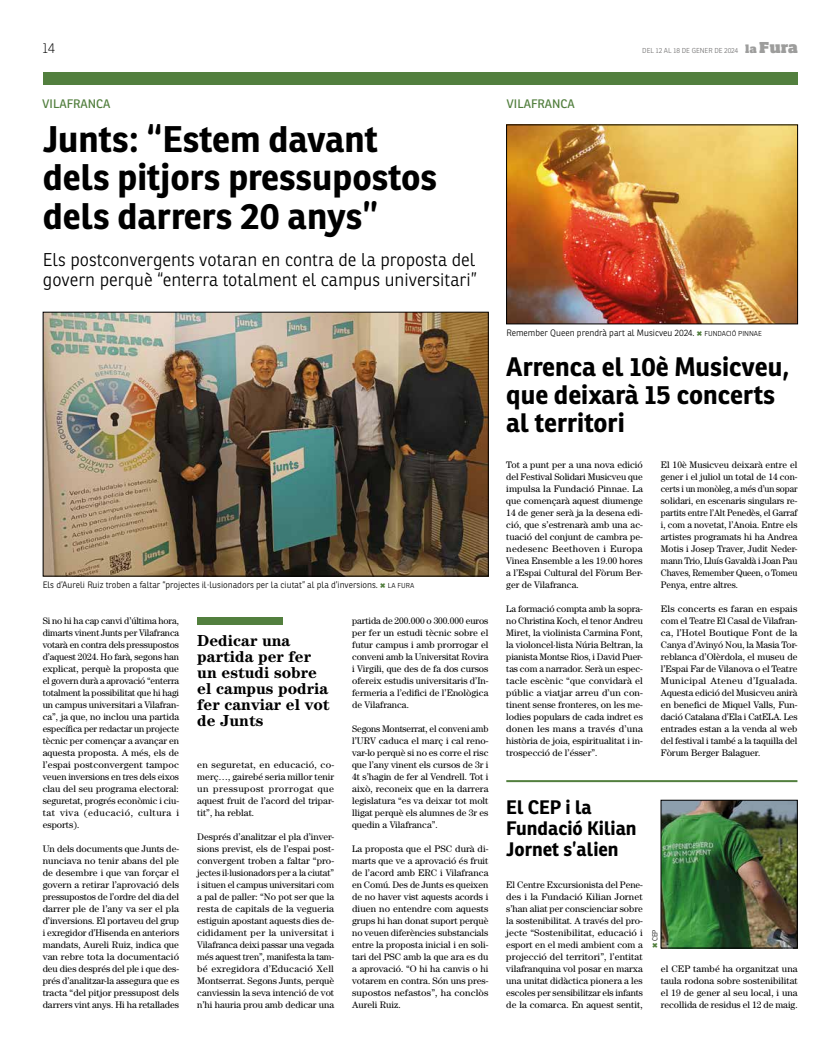
<style>
.page{position:relative;width:823px;height:1049px;background:#fff}
.page>*{position:absolute;margin:0;border:0;box-sizing:border-box;transform-origin:0 0}
.t1{font:700 36px/38.5px "Ronnia";color:#000}
.t2{font:700 26px/28px "Ronnia";color:#000}
.t3{font:700 19px/21px "Ronnia";color:#000}
.t4{font:300 18px/20px "Ronnia";color:#000}
.t5{font:700 16px/16px "Century Std";color:#000}
.t6{font:100 14px "Ronnia";color:#000}
.t7{font:12px "Ronnia";color:#527f3e}
.t8{font:9.5px/12px "Century Std";color:#000;text-align:justify}
.t9{font:9.5px/12px "Century Std";color:#000;text-align:justify;scale:1.04 1}
.t10{font:300 9px "Ronnia";color:#000}
.t11{font:300 7px "Ronnia";color:#706f6f}
.t12{font:300 7px "Ronnia";color:#000}
.s1{font-family:"Soho Std";font-weight:800;font-size:10.9px;color:#9d9d9c}
.s2{font-family:"Soho Std";font-weight:800;font-size:14.8px;color:#9d9d9c}
.s3{font-size:7px}
</style>
<div class="page">
<div style="left:43px;top:72px;width:754px;height:12px;background:#527f3e"></div>
<img style="left:45px;top:314px;width:441px;height:260px">
<img style="left:508px;top:127px;width:287px;height:195px">
<div style="left:506px;top:125px;width:291px;height:199px;border:1px solid #000"></div>
<div style="left:197px;top:617px;width:85px;height:7px;background:#527f3e"></div>
<img style="left:662px;top:802px;width:133px;height:144px">
<div style="left:660px;top:800px;width:137px;height:148px;border:1px solid #000"></div>
<hr style="left:506px;top:780px;width:291px;height:2px;background:#527f3e">
<h3 class="t6" style="left:43px;top:40px;width:14px">14</h3>
<p class="t11" style="left:642px;top:46px;width:157px">DEL 12 AL 18 DE GENER DE 2024 <span class="s1">la</span> <span class="s2">Fura</span></p>
<p class="t7" style="left:42px;top:96px;width:70px">VILAFRANCA</p>
<p class="t7" style="left:506px;top:96px;width:70px">VILAFRANCA</p>
<h1 class="t1" style="left:43px;top:120px;width:395px">Junts: “Estem davant dels pitjors pressupostos dels darrers 20 anys”</h1>
<h3 class="t4" style="left:43px;top:249px;width:435px">Els postconvergents votaran en contra de la proposta del govern perquè “enterra totalment el campus universitari”</h3>
<p class="t10" style="left:43px;top:579px;width:373px">Els d’Aureli Ruiz troben a faltar “projectes il·lusionadors per la ciutat” al pla d’inversions. <span class="s3">LA FURA</span></p>
<p class="t8" style="left:43px;top:615px;width:138px">Si no hi ha cap canvi d’última hora, dimarts vinent Junts per Vilafranca votarà en contra dels pressupostos d’aquest 2024. Ho farà, segons han explicat, perquè la proposta que el govern durà a aprovació “enterra totalment la possibilitat que hi hagi un campus universitari a Vilafran&shy;ca”, ja que, no inclou una partida específica per redactar un projecte tècnic per començar a avançar en aquesta proposta. A més, els de l’espai postconvergent tampoc veuen inversions en tres dels eixos clau del seu programa electoral: seguretat, progrés econòmic i ciu&shy;tat viva (educació, cultura i esports).</p>
<p class="t8" style="left:43px;top:843px;width:138px">Un dels documents que Junts de&shy;nunciava no tenir abans del ple de desembre i que van forçar el govern a retirar l’aprovació dels pressupostos de l’ordre del dia del darrer ple de l’any va ser el pla d’inversions. El portaveu del grup i exregidor d’Hisenda en anteriors mandats, Aureli Ruiz, indica que van rebre tota la documentació deu dies després del ple i que des&shy;prés d’analitzar-la assegura que es tracta “del pitjor pressupost dels darrers vint anys. Hi ha retallades</p>
<h3 class="t5" style="left:197px;top:632px;width:134px">Dedicar una partida per fer un estudi sobre el campus podria fer canviar el vot de Junts</h3>
<p class="t9" style="left:197px;top:759px;width:133px">en seguretat, en educació, co&shy;merç…, gairebé seria millor tenir un pressupost prorrogat que aquest fruit de l’acord del tripar&shy;tit”, ha reblat.</p>
<p class="t8" style="left:197px;top:831px;width:138px">Després d’analitzar el pla d’inver&shy;sions previst, els de l’espai post&shy;convergent troben a faltar “pro&shy;jectes il·lusionadors per a la ciutat” i situen el campus universitari com a pal de paller: “No pot ser que la resta de capitals de la vegueria estiguin apostant aquests dies de&shy;cididament per la universitat i Vilafranca deixi passar una vegada més aquest tren”, manifesta la tam&shy;bé exregidora d’Educació Xell Montserrat. Segons Junts, perquè canviessin la seva intenció de vot n’hi hauria prou amb dedicar una</p>
<p class="t8" style="left:352px;top:615px;width:138px">partida de 200.000 o 300.000 euros per fer un estudi tècnic sobre el futur campus i amb prorrogar el conveni amb la Universitat Rovira i Virgili, que des de fa dos cursos ofereix estudis universitaris d’In&shy;fermeria a l’edifici de l’Enològica de Vilafranca.</p>
<p class="t8" style="left:352px;top:723px;width:138px">Segons Montserrat, el conveni amb l’URV caduca el març i cal reno&shy;var-lo perquè si no es corre el risc que l’any vinent els cursos de 3r i 4t s’hagin de fer al Vendrell. Tot i això, reconeix que en la darrera legislatura “es va deixar tot molt lligat perquè els alumnes de 3r es quedin a Vilafranca”.</p>
<p class="t8" style="left:352px;top:843px;width:138px">La proposta que el PSC durà di&shy;marts que ve a aprovació és fruit de l’acord amb ERC i Vilafranca en Comú. Des de Junts es queixen de no haver vist aquests acords i diuen no entendre com aquests grups hi han donat suport perquè no veuen diferències substancials entre la proposta inicial i en soli&shy;tari del PSC amb la que ara es du a aprovació. “O hi ha canvis o hi votarem en contra. Són uns pres&shy;supostos nefastos”, ha conclòs Aureli Ruiz.</p>
<p class="t10" style="left:506px;top:327px;width:257px">Remember Queen prendrà part al Musicveu 2024. <span class="s3">FUNDACIÓ PINNAE</span></p>
<h2 class="t2" style="left:506px;top:352px;width:284px">Arrenca el 10è Musicveu, que deixarà 15 concerts al territori</h2>
<p class="t8" style="left:506px;top:459px;width:138px">Tot a punt per a una nova edició del Festival Solidari Musicveu que impulsa la Fundació Pinnae. La que començarà aquest diumenge 14 de gener serà ja la desena edi&shy;ció, que s’estrenarà amb una ac&shy;tuació del conjunt de cambra pe&shy;nedesenc Beethoven i Europa Vinea Ensemble a les 19.00 hores a l’Espai Cultural del Fòrum Ber&shy;ger de Vilafranca.</p>
<p class="t8" style="left:506px;top:603px;width:138px">La formació compta amb la sopra&shy;no Christina Koch, el tenor Andreu Miret, la violinista Carmina Font, la violoncel·lista Núria Beltran, la pianista Montse Rios, i David Puer&shy;tas com a narrador. Serà un espec&shy;tacle escènic “que convidarà el públic a viatjar arreu d’un con&shy;tinent sense fronteres, on les me&shy;lodies populars de cada indret es donen les mans a través d’una història de joia, espiritualitat i in&shy;trospecció de l’ésser”.</p>
<p class="t8" style="left:660px;top:459px;width:138px">El 10è Musicveu deixarà entre el gener i el juliol un total de 14 con&shy;certs i un monòleg, a més d’un sopar solidari, en escenaris singulars re&shy;partits entre l’Alt Penedès, el Garraf i, com a novetat, l’Anoia. Entre els artistes programats hi ha Andrea Motis i Josep Traver, Judit Neder&shy;mann Trio, Lluís Gavaldà i Joan Pau Chaves, Remember Queen, o Tomeu Penya, entre altres.</p>
<p class="t8" style="left:660px;top:603px;width:138px">Els concerts es faran en espais com el Teatre El Casal de Vilafran&shy;ca, l’Hotel Boutique Font de la Canya d’Avinyó Nou, la Masia Tor&shy;reblanca d’Olèrdola, el museu de l’Espai Far de Vilanova o el Teatre Municipal Ateneu d’Igualada.<br>Aquesta edició del Musicveu anirà en benefici de Miquel Valls, Fun&shy;dació Catalana d’Ela i CatELA. Les entrades estan a la venda al web del festival i també a la taquilla del Fòrum Berger Balaguer.</p>
<h3 class="t3" style="left:506px;top:797px;width:132px">El CEP i la<br>Fundació Kilian<br>Jornet s’alien</h3>
<p class="t8" style="left:506px;top:879px;width:138px">El Centre Excursionista del Pene&shy;des i la Fundació Kilian Jornet s’han aliat per conscienciar sobre la sostenibilitat. A través del pro&shy;jecte “Sostenibilitat, educació i esport en el medi ambient com a projecció del territori”, l’entitat vilafranquina vol posar en marxa una unitat didàctica pionera a les escoles per sensibilitzar els infants de la comarca. En aquest sentit,</p>
<p class="t12" style="left:650px;top:941px;width:13px;rotate:-90deg">CEP</p>
<p class="t8" style="left:660px;top:963px;width:138px">el CEP també ha organitzat una taula rodona sobre sostenibilitat el 19 de gener al seu local, i una recollida de residus el 12 de maig.</p>
</div>
